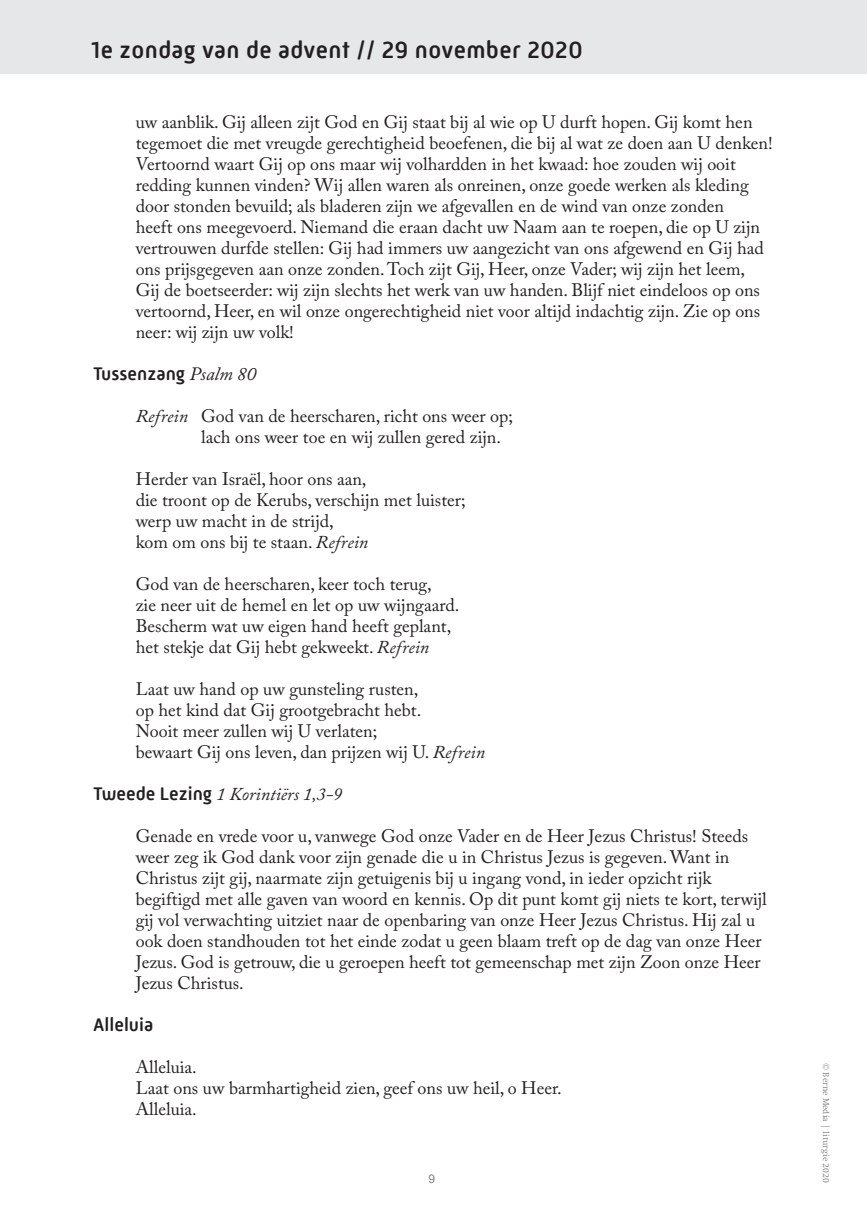
<style>
.page{position:relative;width:867px;height:1220px;background:#fff}
.page>*{position:absolute;margin:0;border:0;box-sizing:border-box;transform-origin:0 0}
.t1{font:500 24px "Mic 32 New Rounded W00";letter-spacing:.02em;color:#231f20}
.t2{font:500 18.75px "Mic 32 New Rounded W00";color:#231f20}
.t3{font:18px/21px "Adobe Caslon Pro";color:#231f20}
.t4{font:italic 18px "Adobe Caslon Pro";color:#231f20}
.t5{font:12px "Arial";color:#808285}
.t6{font:300 9px "Swift EF";color:#808285}
.s1{font-family:"Adobe Caslon Pro";font-weight:400;font-style:italic}
.s2{font-style:italic}
.s3{font-family:"Mic 32 New Rounded W00";font-weight:500;font-style:normal;font-size:18.75px}
</style>
<div class="page">
<div style="left:0;top:0;width:867px;height:74px;background:#e6e7e9"></div>
<h1 class="t1" style="left:91px;top:36px;width:493px">1e zondag van de advent // 29 november 2020</h1>
<p class="t3" style="left:136px;top:111px;width:638px">uw aanblik. Gij alleen zijt God en Gij staat bij al wie op U durft hopen. Gij komt hen tegemoet die met vreugde gerechtigheid beoefenen, die bij al wat ze doen aan U denken!<br>Vertoornd waart Gij op ons maar wij volhardden in het kwaad: hoe zouden wij ooit redding kunnen vinden? Wij allen waren als onreinen, onze goede werken als kleding door stonden bevuild; als bladeren zijn we afgevallen en de wind van onze zonden<br>heeft ons meegevoerd. Niemand die eraan dacht uw Naam aan te roepen, die op U zijn vertrouwen durfde stellen: Gij had immers uw aangezicht van ons afgewend en Gij had ons prijsgegeven aan onze zonden. Toch zijt Gij, Heer, onze Vader; wij zijn het leem, Gij de boetseerder: wij zijn slechts het werk van uw handen. Blijf niet eindeloos op ons vertoornd, Heer, en wil onze ongerechtigheid niet voor altijd indachtig zijn. Zie op ons neer: wij zijn uw volk!</p>
<p class="t2" style="left:93px;top:363px;width:164px">Tussenzang <span class="s1">Psalm 80</span></p>
<p class="t3" style="left:201px;top:405px;width:313px;text-indent:-65px"><span class="s2">Refrein</span> God van de heerscharen, richt ons weer op; lach ons weer toe en wij zullen gered zijn.</p>
<p class="t3" style="left:136px;top:468px;width:331px">Herder van Israël, hoor ons aan,<br>die troont op de Kerubs, verschijn met luister; werp uw macht in de strijd,<br>kom om ons bij te staan. <span class="s2">Refrein</span></p>
<p class="t3" style="left:136px;top:573px;width:325px">God van de heerscharen, keer toch terug,<br>zie neer uit de hemel en let op uw wijngaard.<br>Bescherm wat uw eigen hand heeft geplant, het stekje dat Gij hebt gekweekt. <span class="s2">Refrein</span></p>
<p class="t3" style="left:136px;top:678px;width:351px">Laat uw hand op uw gunsteling rusten,<br>op het kind dat Gij grootgebracht hebt.<br>Nooit meer zullen wij U verlaten;<br>bewaart Gij ons leven, dan prijzen wij U. <span class="s2">Refrein</span></p>
<p class="t4" style="left:93px;top:783px;width:250px"><span class="s3">Tweede Lezing</span> 1 Korintiërs 1,3-9</p>
<p class="t3" style="left:136px;top:825px;width:632px">Genade en vrede voor u, vanwege God onze Vader en de Heer Jezus Christus! Steeds weer zeg ik God dank voor zijn genade die u in Christus Jezus is gegeven. Want in Christus zijt gij, naarmate zijn getuigenis bij u ingang vond, in ieder opzicht rijk begiftigd met alle gaven van woord en kennis. Op dit punt komt gij niets te kort, terwijl gij vol verwachting uitziet naar de openbaring van onze Heer Jezus Christus. Hij zal u ook doen standhouden tot het einde zodat u geen blaam treft op de dag van onze Heer Jezus. God is getrouw, die u geroepen heeft tot gemeenschap met zijn Zoon onze Heer Jezus Christus.</p>
<p class="t2" style="left:93px;top:1014px;width:62px">Alleluia</p>
<p class="t3" style="left:136px;top:1056px;width:427px">Alleluia.<br>Laat ons uw barmhartigheid zien, geef ons uw heil, o Heer.<br>Alleluia.</p>
<p class="t6" style="left:831px;top:1063px;width:121px;rotate:90deg">© Berne Media | liturgie 2020</p>
<p class="t5" style="left:428px;top:1171px;width:8px">9</p>
</div>
